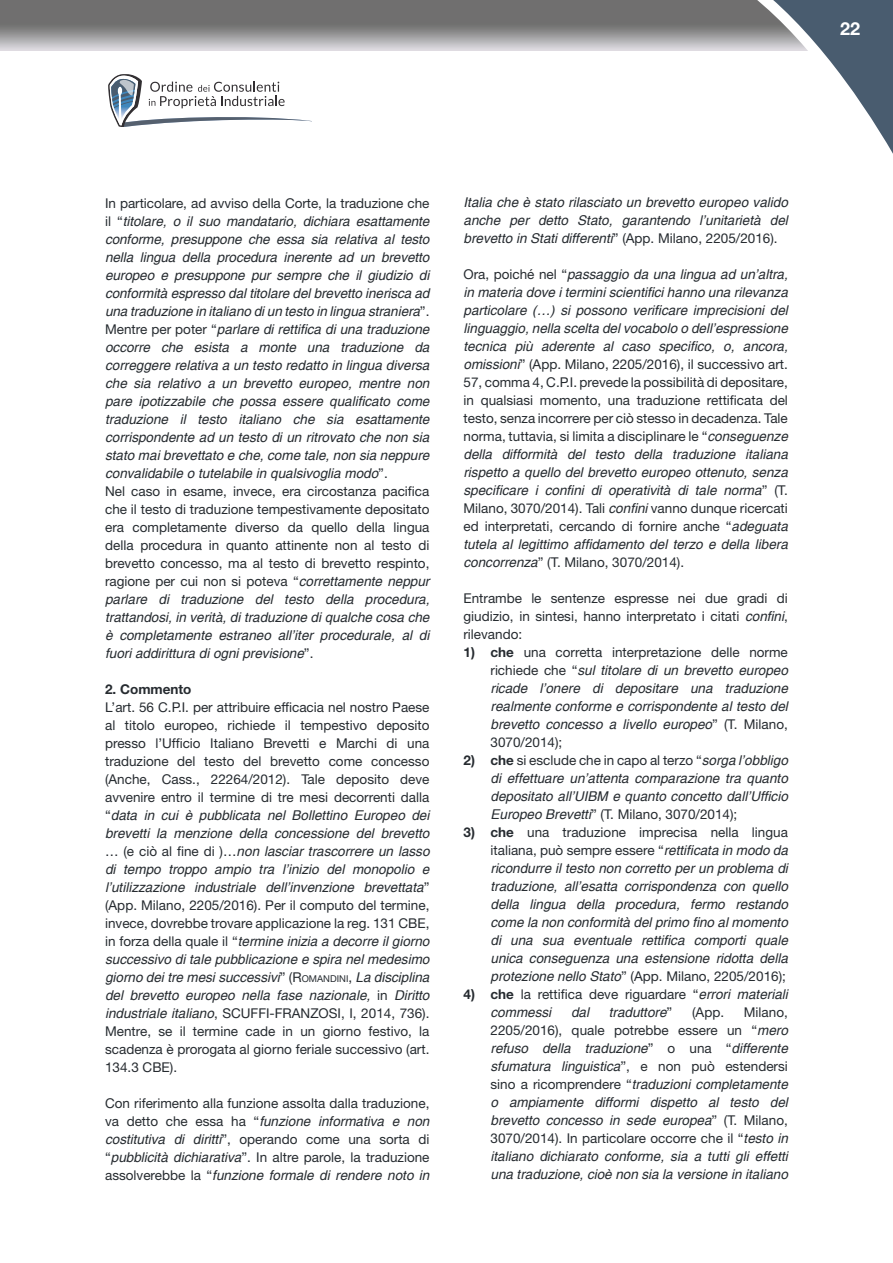
<style>
.page{position:relative;width:893px;height:1263px;background:#fff}
.page>*{position:absolute;margin:0;border:0;box-sizing:border-box;transform-origin:0 0}
.t1{font:700 18px "Helvetica Neue";color:#fff}
.t2{font:italic 13.5px/18px "Helvetica";color:#262b30;text-align:justify}
.t3{font:13.5px/18px "Helvetica Neue";color:#262b30;text-align:justify}
.t4{font:700 13.5px "Helvetica Neue";color:#262b30}
.s1{font-family:"Helvetica Neue";font-style:normal}
.s2{font-family:"Helvetica";font-style:italic}
.s3{font-family:"Helvetica Neue";font-style:normal;font-size:9.45px}
.s4{font-weight:700}
</style>
<div class="page">
<svg style="left:0;top:0;width:712px;height:51px;background:#8c8b8c"></svg>
<svg style="left:712px;top:0;width:181px;height:154px"></svg>
<svg style="left:108px;top:74px;width:204px;height:53px"></svg>
<h1 class="t1" style="left:840px;top:18px;width:22px">22</h1>
<p class="t3" style="left:105px;top:194px;width:326px">In particolare, ad avviso della Corte, la traduzione che</p>
<p class="t2" style="left:105px;top:212px;width:326px"><span class="s1">il “</span>titolare, o il suo mandatario, dichiara esattamente conforme, presuppone che essa sia relativa al testo nella lingua della procedura inerente ad un brevetto europeo e presuppone pur sempre che il giudizio di conformità espresso dal titolare del brevetto inerisca ad una traduzione in italiano di un testo in lingua straniera<span class="s1">”.<br>Mentre per poter “</span>parlare di rettifica di una traduzione occorre che esista a monte una traduzione da correggere relativa a un testo redatto in lingua diversa che sia relativo a un brevetto europeo, mentre non pare ipotizzabile che possa essere qualificato come traduzione il testo italiano che sia esattamente corrispondente ad un testo di un ritrovato che non sia stato mai brevettato e che, come tale, non sia neppure convalidabile o tutelabile in qualsivoglia modo<span class="s1">”.</span></p>
<p class="t3" style="left:105px;top:482px;width:326px">Nel caso in esame, invece, era circostanza pacifica che il testo di traduzione tempestivamente depositato era completamente diverso da quello della lingua della procedura in quanto attinente non al testo di brevetto concesso, ma al testo di brevetto respinto, ragione per cui non si poteva “<span class="s2">correttamente neppur</span></p>
<p class="t2" style="left:105px;top:590px;width:326px">parlare di traduzione del testo della procedura, trattandosi, in verità, di traduzione di qualche cosa che è completamente estraneo all’iter procedurale, al di fuori addirittura di ogni previsione<span class="s1">”.</span></p>
<p class="t4" style="left:105px;top:680px;width:88px">2. Commento</p>
<p class="t3" style="left:105px;top:697px;width:326px">L’art. 56 C.P.I. per attribuire efficacia nel nostro Paese al titolo europeo, richiede il tempestivo deposito presso l’Ufficio Italiano Brevetti e Marchi di una traduzione del testo del brevetto come concesso (Anche, Cass., 22264/2012). Tale deposito deve avvenire entro il termine di tre mesi decorrenti dalla</p>
<p class="t2" style="left:105px;top:806px;width:326px"><span class="s1">“</span>data in cui è pubblicata nel Bollettino Europeo dei brevetti la menzione della concessione del brevetto <span class="s1">… (e ciò al fine di )…</span>non lasciar trascorrere un lasso di tempo troppo ampio tra l’inizio del monopolio e l’utilizzazione industriale dell’invenzione brevettata<span class="s1">”</span></p>
<p class="t3" style="left:105px;top:895px;width:326px">(App. Milano, 2205/2016). Per il computo del termine, invece, dovrebbe trovare applicazione la reg. 131 CBE,</p>
<p class="t2" style="left:105px;top:932px;width:326px"><span class="s1">in forza della quale il “</span>termine inizia a decorre il giorno successivo di tale pubblicazione e spira nel medesimo giorno dei tre mesi successivi<span class="s1">” (</span><span class="s1">R</span><span class="s3">OMANDINI</span><span class="s1">,</span> La disciplina del brevetto europeo nella fase nazionale, <span class="s1">in</span> Diritto</p>
<p class="t3" style="left:105px;top:1004px;width:326px"><span class="s2">industriale italiano</span>, SCUFFI-FRANZOSI, I, 2014, 736).<br>Mentre, se il termine cade in un giorno festivo, la scadenza è prorogata al giorno feriale successivo (art.<br>134.3 CBE).</p>
<p class="t3" style="left:105px;top:1094px;width:326px">Con riferimento alla funzione assolta dalla traduzione,</p>
<p class="t2" style="left:105px;top:1112px;width:326px"><span class="s1">va detto che essa ha “</span>funzione informativa e non</p>
<p class="t3" style="left:105px;top:1130px;width:326px"><span class="s2">costitutiva di diritti</span>”, operando come una sorta di “<span class="s2">pubblicità dichiarativa</span>”. In altre parole, la traduzione</p>
<p class="t2" style="left:105px;top:1166px;width:326px"><span class="s1">assolverebbe la “</span>funzione formale di rendere noto in</p>
<p class="t2" style="left:463px;top:194px;width:326px">Italia che è stato rilasciato un brevetto europeo valido anche per detto Stato, garantendo l’unitarietà del brevetto in Stati differenti<span class="s1">” (App. Milano, 2205/2016).</span></p>
<p class="t2" style="left:463px;top:266px;width:326px"><span class="s1">Ora, poiché nel “</span>passaggio da una lingua ad un’altra, in materia dove i termini scientifici hanno una rilevanza particolare (…) si possono verificare imprecisioni del linguaggio, nella scelta del vocabolo o dell’espressione tecnica più aderente al caso specifico, o, ancora,</p>
<p class="t3" style="left:463px;top:355px;width:326px"><span class="s2">omissioni</span>” (App. Milano, 2205/2016), il successivo art.<br>57, comma 4, C.P.I. prevede la possibilità di depositare, in qualsiasi momento, una traduzione rettificata del testo, senza incorrere per ciò stesso in decadenza. Tale norma, tuttavia, si limita a disciplinare le “<span class="s2">conseguenze</span></p>
<p class="t2" style="left:463px;top:446px;width:326px">della difformità del testo della traduzione italiana rispetto a quello del brevetto europeo ottenuto, senza specificare i confini di operatività di tale norma<span class="s1">” (T.</span></p>
<p class="t3" style="left:463px;top:499px;width:326px">Milano, 3070/2014). Tali <span class="s2">confini</span> vanno dunque ricercati ed interpretati, cercando di fornire anche “<span class="s2">adeguata</span></p>
<p class="t2" style="left:463px;top:535px;width:326px">tutela al legittimo affidamento del terzo e della libera</p>
<p class="t3" style="left:463px;top:553px;width:222px"><span class="s2">concorrenza</span>” (T. Milano, 3070/2014).</p>
<p class="t3" style="left:463px;top:589px;width:326px">Entrambe le sentenze espresse nei due gradi di giudizio, in sintesi, hanno interpretato i citati <span class="s2">confini</span>, rilevando:</p>
<p class="t3" style="left:463px;top:643px;width:326px"><span class="s4">1) che</span> una corretta interpretazione delle norme</p>
<p class="t2" style="left:490px;top:661px;width:299px"><span class="s1">richiede che “</span>sul titolare di un brevetto europeo ricade l’onere di depositare una traduzione realmente conforme e corrispondente al testo del brevetto concesso a livello europeo<span class="s1">” (T. Milano,</span></p>
<p class="t3" style="left:490px;top:733px;width:73px">3070/2014);</p>
<p class="t3" style="left:463px;top:751px;width:326px"><span class="s4">2) che</span> si esclude che in capo al terzo “<span class="s2">sorga l’obbligo</span></p>
<p class="t2" style="left:490px;top:769px;width:299px">di effettuare un’attenta comparazione tra quanto depositato all’UIBM e quanto concetto dall’Ufficio</p>
<p class="t3" style="left:490px;top:805px;width:248px"><span class="s2">Europeo Brevetti</span>” (T. Milano, 3070/2014);</p>
<p class="t3" style="left:463px;top:823px;width:326px;text-align:right"><span class="s4">3) che</span> una traduzione imprecisa nella lingua italiana, può sempre essere “<span class="s2">rettificata in modo da</span></p>
<p class="t2" style="left:490px;top:859px;width:299px">ricondurre il testo non corretto per un problema di traduzione, all’esatta corrispondenza con quello della lingua della procedura, fermo restando come la non conformità del primo fino al momento di una sua eventuale rettifica comporti quale unica conseguenza una estensione ridotta della</p>
<p class="t3" style="left:490px;top:967px;width:297px"><span class="s2">protezione nello Stato</span>” (App. Milano, 2205/2016);</p>
<p class="t3" style="left:463px;top:985px;width:326px"><span class="s4">4) che</span> la rettifica deve riguardare “<span class="s2">errori materiali</span></p>
<p class="t2" style="left:490px;top:1003px;width:62px">commessi</p>
<p class="t2" style="left:571px;top:1003px;width:20px">dal</p>
<p class="t2" style="left:609px;top:1003px;width:65px">traduttore<span class="s1">”</span></p>
<p class="t3" style="left:692px;top:1003px;width:34px">(App.</p>
<p class="t3" style="left:490px;top:1003px;width:299px;text-align:right">Milano,<br>2205/2016), quale potrebbe essere un “<span class="s2">mero</span></p>
<p class="t2" style="left:490px;top:1039px;width:299px">refuso della traduzione<span class="s1">” o una “</span>differente sfumatura linguistica<span class="s1">”, e non può estendersi sino a ricomprendere “</span>traduzioni completamente o ampiamente difformi dispetto al testo del brevetto concesso in sede europea<span class="s1">” (T. Milano,</span></p>
<p class="t3" style="left:490px;top:1129px;width:299px">3070/2014). In particolare occorre che il “<span class="s2">testo in</span></p>
<p class="t2" style="left:490px;top:1147px;width:299px">italiano dichiarato conforme, sia a tutti gli effetti una traduzione, cioè non sia la versione in italiano</p>
</div>
